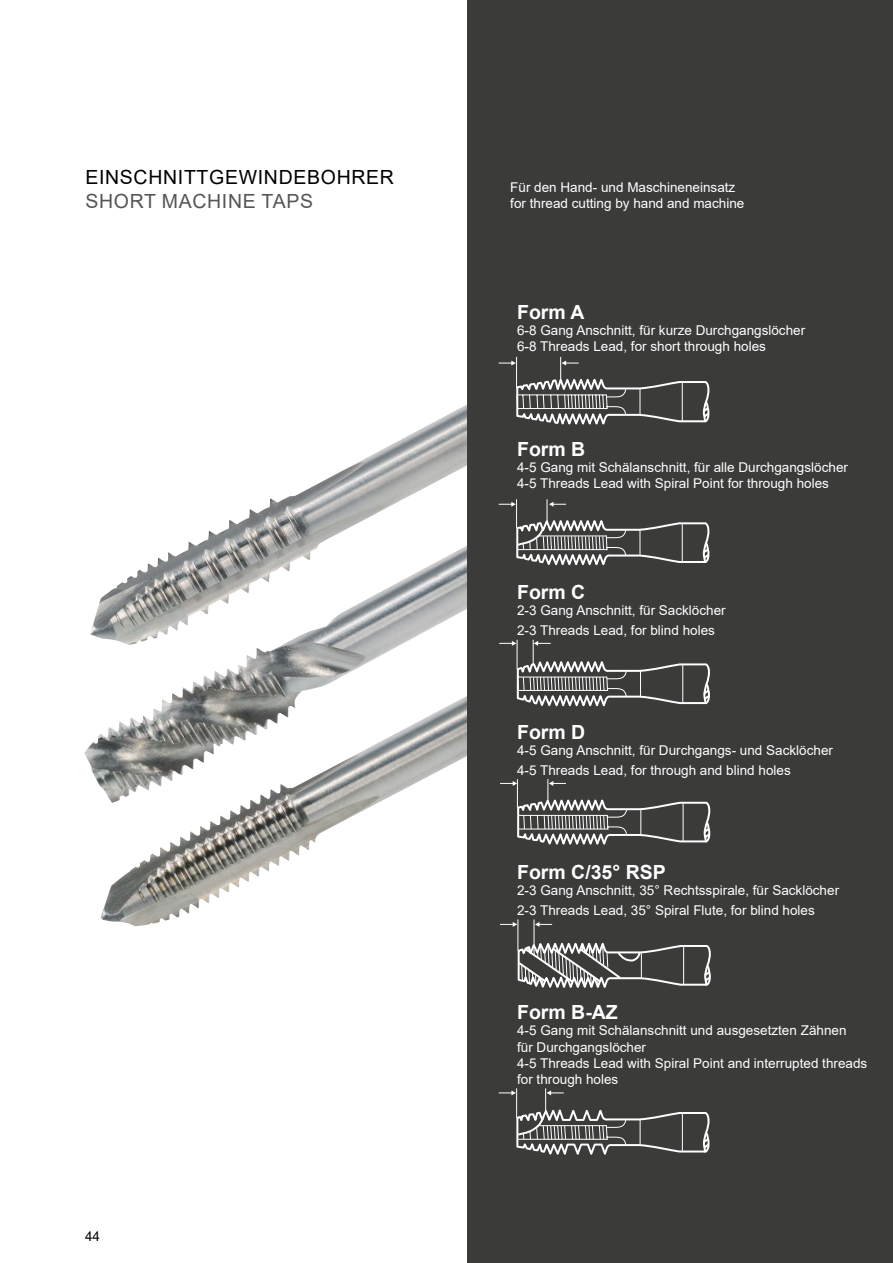
<style>
.page{position:relative;width:893px;height:1263px;background:#fff}
.page>*{position:absolute;margin:0;border:0;box-sizing:border-box;transform-origin:0 0}
.t1{font:700 19.5px "Arial";color:#fff}
.t2{font:19.5px "Arial";letter-spacing:.035em;color:#000}
.t3{font:19.5px "Arial";letter-spacing:.035em;color:#565656}
.t4{font:13.5px/16.2px "Arial";color:#fff}
.t5{font:13.5px "Arial";color:#000}
</style>
<div class="page">
<img style="left:208px;top:360px;width:260px;height:176px">
<img style="left:84px;top:536px;width:384px;height:251px">
<img style="left:101px;top:681px;width:367px;height:246px">
<div style="left:468px;top:0;width:425px;height:1263px;background:#3b3b3a"></div>
<svg style="left:499px;top:357px;width:211px;height:68px"></svg>
<svg style="left:499px;top:499px;width:211px;height:67px"></svg>
<hr style="left:518px;top:549px;width:89px;height:1px;background:#fff">
<hr style="left:538px;top:535px;width:69px;height:1px;background:#fff">
<svg style="left:499px;top:640px;width:211px;height:67px"></svg>
<svg style="left:500px;top:779px;width:211px;height:66px"></svg>
<hr style="left:519px;top:828px;width:89px;height:1px;background:#fff">
<hr style="left:518px;top:815px;width:89px;height:1px;background:#fff">
<svg style="left:500px;top:919px;width:211px;height:69px"></svg>
<svg style="left:499px;top:1088px;width:211px;height:67px"></svg>
<hr style="left:518px;top:1139px;width:90px;height:1px;background:#fff">
<hr style="left:539px;top:1125px;width:68px;height:1px;background:#fff">
<h1 class="t2" style="left:85px;top:164px;width:310px">EINSCHNITTGEWINDEBOHRER</h1>
<h1 class="t3" style="left:85px;top:187px;width:229px">SHORT MACHINE TAPS</h1>
<p class="t4" style="left:510px;top:179px;width:236px">Für den Hand- und Maschineneinsatz for thread cutting by hand and machine</p>
<h1 class="t1" style="left:517px;top:298px;width:69px">Form A</h1>
<p class="t4" style="left:517px;top:322px;width:290px">6-8 Gang Anschnitt, für kurze Durchgangslöcher<br>6-8 Threads Lead, for short through holes</p>
<h1 class="t1" style="left:517px;top:435px;width:70px">Form B</h1>
<p class="t4" style="left:517px;top:459px;width:332px">4-5 Gang mit Schälanschnitt, für alle Durchgangslöcher<br>4-5 Threads Lead with Spiral Point for through holes</p>
<h1 class="t1" style="left:517px;top:578px;width:70px">Form C</h1>
<p class="t4" style="left:517px;top:600px;width:210px;line-height:19.5px">2-3 Gang Anschnitt, für Sacklöcher<br>2-3 Threads Lead, for blind holes</p>
<h1 class="t1" style="left:517px;top:718px;width:70px">Form D</h1>
<p class="t4" style="left:517px;top:741px;width:317px;line-height:19.5px">4-5 Gang Anschnitt, für Durchgangs- und Sacklöcher<br>4-5 Threads Lead, for through and blind holes</p>
<h1 class="t1" style="left:517px;top:858px;width:150px">Form C/35° RSP</h1>
<p class="t4" style="left:517px;top:881px;width:324px;line-height:19.5px">2-3 Gang Anschnitt, 35° Rechtsspirale, für Sacklöcher<br>2-3 Threads Lead, 35° Spiral Flute, for blind holes</p>
<p class="t5" style="left:85px;top:1227px;width:17px">44</p>
<h1 class="t1" style="left:517px;top:998px;width:102px">Form B-AZ</h1>
<p class="t4" style="left:517px;top:1022px;width:352px">4-5 Gang mit Schälanschnitt und ausgesetzten Zähnen<br>für Durchgangslöcher<br>4-5 Threads Lead with Spiral Point and interrupted threads for through holes</p>
</div>
